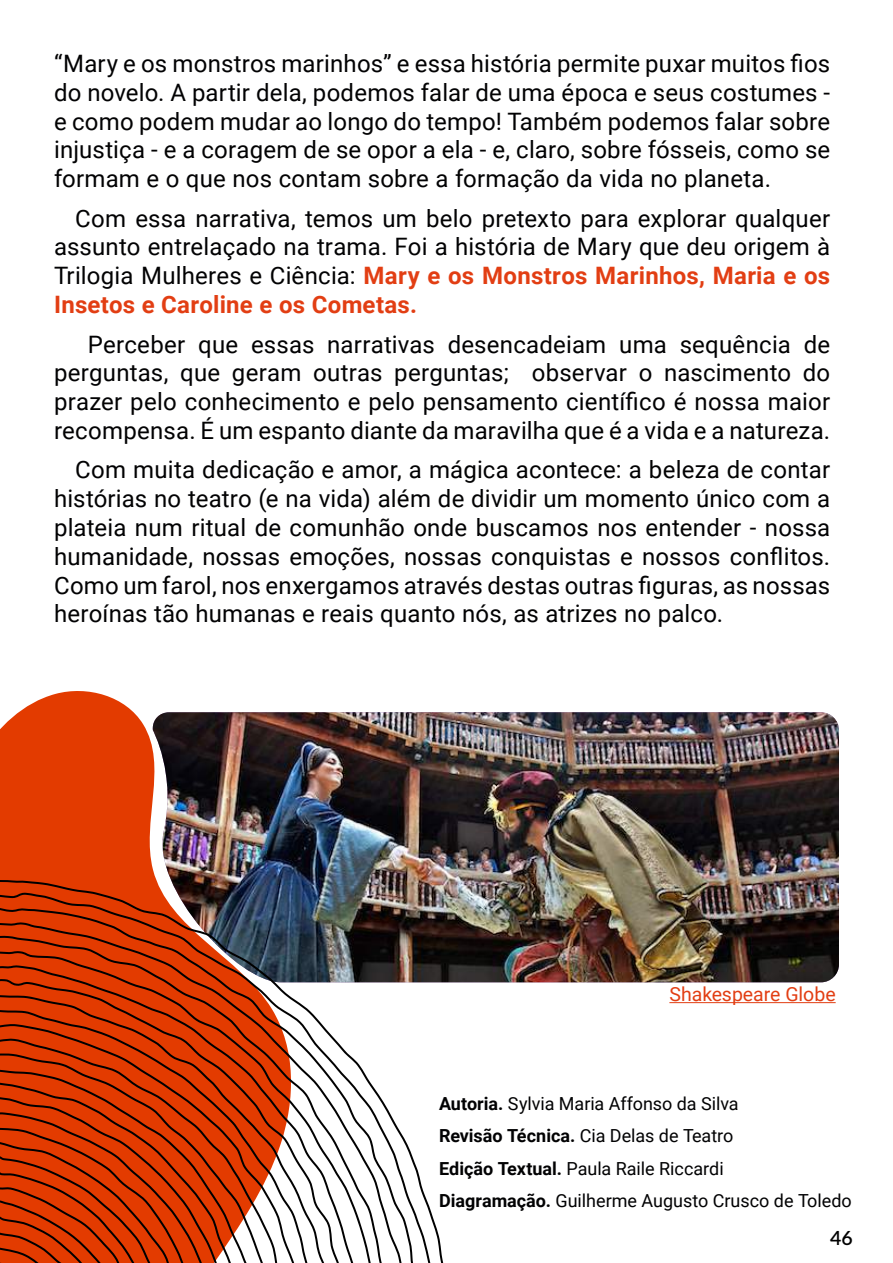
<style>
.page{position:relative;width:893px;height:1263px;background:#fff}
.page>*{position:absolute;margin:0;border:0;box-sizing:border-box;transform-origin:0 0}
.t1{font:24px/28.8px "Roboto";letter-spacing:.005em;color:#020203;text-align:justify}
.t2{font:19.5px "Roboto";letter-spacing:-.005em;color:#e23e13}
.t3{font:600 19.5px "Lato";color:#000}
.t4{font:18px/32.2px "Roboto";letter-spacing:-.005em;color:#020203}
.s1{font-weight:700;color:#e23e13}
.s2{font-weight:700}
</style>
<div class="page">
<img style="left:296px;top:712px;width:543px;height:270px">
<svg style="left:0;top:691px;width:296px;height:81px"></svg>
<img style="left:0;top:772px;width:455px;height:491px">
<hr style="left:669px;top:1002px;width:167px;height:1px;background:#e23e13">
<p class="t1" style="left:54px;top:48px;width:778px">“Mary e os monstros marinhos” e essa história permite puxar muitos fios do novelo. A partir dela, podemos falar de uma época e seus costumes - e como podem mudar ao longo do tempo! Também podemos falar sobre injustiça - e a coragem de se opor a ela - e, claro, sobre fósseis, como se formam e o que nos contam sobre a formação da vida no planeta.</p>
<p class="t1" style="left:54px;top:203px;width:778px;text-indent:21px">Com essa narrativa, temos um belo pretexto para explorar qualquer assunto entrelaçado na trama. Foi a história de Mary que deu origem à Trilogia Mulheres e Ciência: <span class="s1">Mary e os Monstros Marinhos, Maria e os Insetos e Caroline e os Cometas.</span></p>
<p class="t1" style="left:54px;top:329px;width:778px;text-indent:34px">Perceber que essas narrativas desencadeiam uma sequência de perguntas, que geram outras perguntas; observar o nascimento do prazer pelo conhecimento e pelo pensamento científico é nossa maior recompensa. É um espanto diante da maravilha que é a vida e a natureza.</p>
<p class="t1" style="left:54px;top:454px;width:778px;text-indent:21px">Com muita dedicação e amor, a mágica acontece: a beleza de contar histórias no teatro (e na vida) além de dividir um momento único com a plateia num ritual de comunhão onde buscamos nos entender - nossa humanidade, nossas emoções, nossas conquistas e nossos conflitos.<br>Como um farol, nos enxergamos através destas outras figuras, as nossas heroínas tão humanas e reais quanto nós, as atrizes no palco.</p>
<p class="t2" style="left:669px;top:980px;width:168px">Shakespeare Globe</p>
<p class="t4" style="left:439px;top:1087px;width:414px"><span class="s2">Autoria.</span> Sylvia Maria Affonso da Silva<br><span class="s2">Revisão Técnica.</span> Cia Delas de Teatro<br><span class="s2">Edição Textual.</span> Paula Raile Riccardi<br><span class="s2">Diagramação.</span> Guilherme Augusto Crusco de Toledo</p>
<p class="t3" style="left:830px;top:1223px;width:24px">46</p>
</div>
